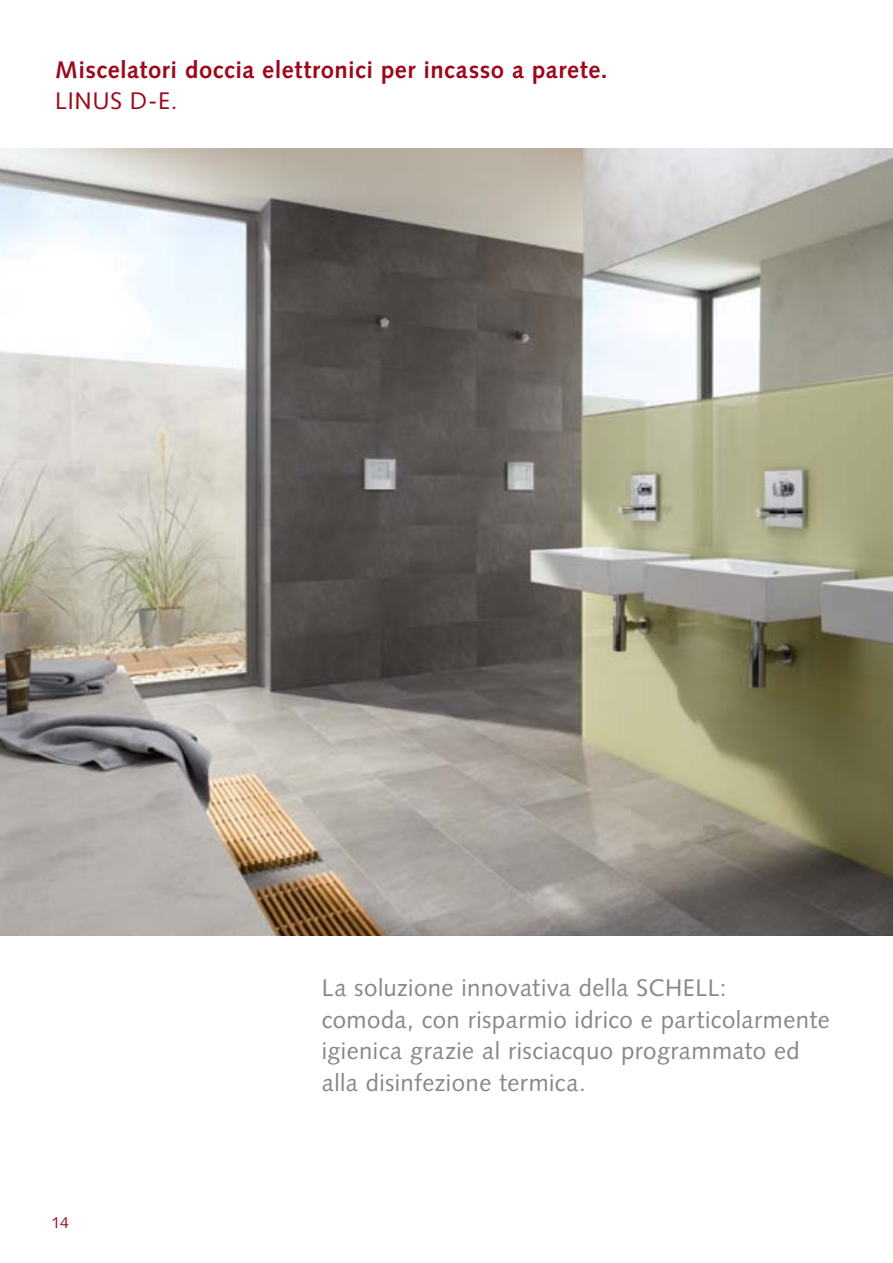
<style>
.page{position:relative;width:893px;height:1263px;background:#fff}
.page>*{position:absolute;margin:0;border:0;box-sizing:border-box;transform-origin:0 0}
.t1{font:24px/31.5px "Syntax";letter-spacing:.02em;color:#878786}
.t2{font:700 24px "Syntax";letter-spacing:.025em;color:#9d081a}
.t3{font:24px "Syntax";letter-spacing:.015em;color:#9d081a}
.t4{font:15.75px "Syntax";color:#9d081a}
</style>
<div class="page">
<img style="left:0;top:149px;width:893px;height:786px">
<p class="t2" style="left:55px;top:56px;width:554px">Miscelatori doccia elettronici per incasso a parete.</p>
<p class="t3" style="left:55px;top:87px;width:124px">LINUS D-E.</p>
<p class="t4" style="left:52px;top:1213px;width:19px">14</p>
<p class="t1" style="left:322px;top:972px;width:509px">La soluzione innovativa della SCHELL:<br>comoda, con risparmio idrico e particolarmente igienica grazie al risciacquo programmato ed alla disinfezione termica.</p>
</div>
